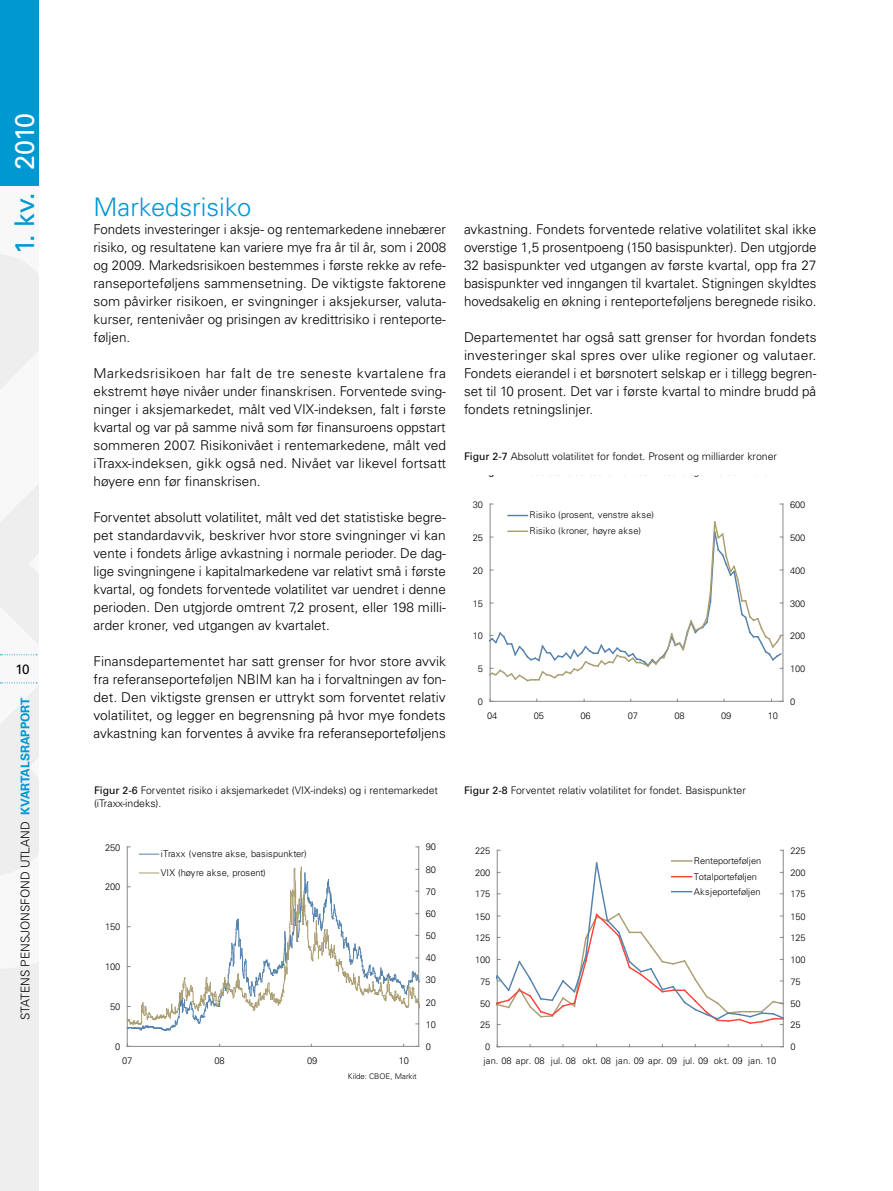
<style>
.page{position:relative;width:893px;height:1191px;background:#fff}
.page>*{position:absolute;margin:0;border:0;box-sizing:border-box;transform-origin:0 0}
.t1{font:27px "Univers";letter-spacing:-.03em;color:#0098d1}
.t2{font:300 25.5px "Univers";color:#0098d1}
.t3{font:300 13.5px/18px "Univers";color:#000;text-align:justify}
.t4{font:13.5px "Univers";color:#000}
.t5{font:300 12px "Univers";color:#000}
.t6{font:300 10.5px/12.5px "Univers";color:#000}
.t7{font:300 9.45px/18.9px "Univers";letter-spacing:-.02em;color:#000}
.t8{font:300 9.3px/15.3px "Univers";letter-spacing:-.02em;color:#000}
.t9{font:300 9.3px/15.8px "Univers";letter-spacing:.01em;color:#000}
.t10{font:300 7.8px "Univers";color:#000}
.s1{color:#fff}
.s2{font-weight:700;color:#0098d1}
.s3{font-weight:400}
</style>
<div class="page">
<div style="left:0;top:0;width:39px;height:1191px;background:#eee"></div>
<div style="left:0;top:0;width:39px;height:186px;background:#0098d1"></div>
<hr style="left:497px;top:850px;width:1px;height:196px;background:#87898a">
<hr style="left:497px;top:1046px;width:286px;height:1px;background:#87898a">
<hr style="left:783px;top:850px;width:1px;height:196px;background:#87898a">
<svg style="left:496px;top:860px;width:288px;height:165px"></svg>
<hr style="left:127px;top:847px;width:1px;height:199px;background:#87898a">
<hr style="left:127px;top:1046px;width:292px;height:1px;background:#87898a">
<hr style="left:418px;top:847px;width:1px;height:199px;background:#87898a">
<svg style="left:139px;top:853px;width:20px;height:1px"></svg>
<svg style="left:127px;top:866px;width:293px;height:165px"></svg>
<hr style="left:490px;top:504px;width:1px;height:197px;background:#87898a">
<hr style="left:490px;top:701px;width:293px;height:1px;background:#87898a">
<hr style="left:783px;top:504px;width:1px;height:197px;background:#87898a">
<svg style="left:489px;top:515px;width:294px;height:167px"></svg>
<h1 class="t1" style="left:9px;top:254px;width:143px;rotate:-90deg">1. kv. <span class="s1">2010</span></h1>
<p class="t4" style="left:15px;top:661px;width:16px">10</p>
<p class="t5" style="left:18px;top:1020px;width:323px;rotate:-90deg">Statens pensjonsfond utland <span class="s2">kvartalsRaPpORT</span></p>
<h2 class="t2" style="left:94px;top:192px;width:159px">Markedsrisiko</h2>
<p class="t3" style="left:94px;top:220px;width:354px">Fondets investeringer i aksje- og rentemarkedene innebærer risiko, og resultatene kan variere mye fra år til år, som i 2008 og 2009. Markedsrisikoen bestemmes i første rekke av refe&shy;ranseporteføljens sammensetning. De viktigste faktorene som påvirker risikoen, er svingninger i aksjekurser, valuta&shy;kurser, rentenivåer og prisingen av kredittrisiko i renteporte&shy;føljen.</p>
<p class="t3" style="left:94px;top:364px;width:354px">Markedsrisikoen har falt de tre seneste kvartalene fra ekstremt høye nivåer under finanskrisen. Forventede sving&shy;ninger i aksjemarkedet, målt ved VIX-indeksen, falt i første kvartal og var på samme nivå som før finansuroens oppstart sommeren 2007. Risikonivået i rentemarkedene, målt ved iTraxx-indeksen, gikk også ned. N ivået var likevel fortsatt høyere enn før finanskrisen.</p>
<p class="t3" style="left:94px;top:508px;width:354px">Forventet absolutt volatilitet, målt ved det statistiske begre&shy;pet standardavvik, beskriver hvor store svingninger vi kan vente i fondets årlige avkastning i normale perioder. De dag&shy;lige svingningene i kapitalmarkedene var relativt små i første kvartal, og fondets forventede volatilitet var uendret i denne perioden. Den utgjorde omtrent 7,2 prosent, eller 198 milli&shy;arder kroner, ved utgangen av kvartalet.</p>
<p class="t3" style="left:94px;top:652px;width:354px">Finansdepartementet har satt grenser for hvor store avvik fra referanseporteføljen N BIM kan ha i forvaltningen av fon&shy;det. Den viktigste grensen er uttrykt som forventet relativ volatilitet, og legger en begrensning på hvor mye fondets avkastning kan forventes å avvike fra referanseporteføljens</p>
<p class="t3" style="left:464px;top:220px;width:354px">avkastning. Fondets forventede relative volatilitet skal ikke overstige 1,5 prosentpoeng (150 basispunkter). Den utgjorde 32 basispunkter ved utgangen av første kvartal, opp fra 27 basispunkter ved inngangen til kvartalet. Stigningen skyldtes hovedsakelig en økning i renteporteføljens beregnede risiko.</p>
<p class="t3" style="left:464px;top:328px;width:354px">Departementet har også satt grenser for hvordan fondets investeringer skal spres over ulike regioner og valutaer. -Fondets eierandel i et børsnotert selskap er i tillegg begren&shy;set til 10 prosent. Det var i første kvartal to mindre brudd på fondets retningslinjer.</p>
<p class="t6" style="left:464px;top:450px;width:315px"><span class="s3">Figur 2-7</span> Absolutt volatilitet for fondet. Prosent og milliarder kroner</p>
<p class="t8" style="left:473px;top:497px;width:12px">30</p>
<p class="t8" style="left:790px;top:497px;width:17px">600</p>
<p class="t8" style="left:473px;top:530px;width:12px">25</p>
<p class="t9" style="left:530px;top:507px;width:126px">Risiko (prosent, venstre akse)<br>Risiko (kroner, høyre akse)</p>
<p class="t8" style="left:790px;top:530px;width:17px">500</p>
<p class="t8" style="left:473px;top:562px;width:12px">20</p>
<p class="t8" style="left:790px;top:562px;width:17px">400</p>
<p class="t8" style="left:473px;top:595px;width:12px">15</p>
<p class="t8" style="left:790px;top:595px;width:17px">300</p>
<p class="t8" style="left:473px;top:628px;width:12px">10</p>
<p class="t8" style="left:790px;top:628px;width:17px">200</p>
<p class="t8" style="left:478px;top:661px;width:7px">5</p>
<p class="t8" style="left:790px;top:661px;width:17px">100</p>
<p class="t8" style="left:478px;top:694px;width:7px">0</p>
<p class="t8" style="left:790px;top:694px;width:7px">0</p>
<p class="t8" style="left:487px;top:707px;width:12px">04</p>
<p class="t8" style="left:534px;top:707px;width:12px">05</p>
<p class="t8" style="left:580px;top:707px;width:12px">06</p>
<p class="t8" style="left:628px;top:707px;width:12px">07</p>
<p class="t8" style="left:675px;top:707px;width:12px">08</p>
<p class="t8" style="left:721px;top:707px;width:12px">09</p>
<p class="t8" style="left:768px;top:707px;width:12px">10</p>
<p class="t6" style="left:94px;top:784px;width:346px"><span class="s3">Figur 2-6</span> Forventet risiko i aksjemarkedet (VIX-indeks) og i rentemarkedet (iTraxx-indeks).</p>
<p class="t6" style="left:464px;top:784px;width:283px"><span class="s3">Figur 2-8</span> Forventet relativ volatilitet for fondet. Basispunkter</p>
<p class="t7" style="left:105px;top:837px;width:17px">250</p>
<p class="t7" style="left:105px;top:877px;width:17px">200</p>
<p class="t7" style="left:161px;top:844px;width:147px">iTraxx (venstre akse, basispunkter)<br>VIX (høyre akse, prosent)</p>
<p class="t7" style="left:426px;top:837px;width:12px">90</p>
<p class="t8" style="left:475px;top:843px;width:17px">225</p>
<p class="t7" style="left:426px;top:860px;width:12px">80</p>
<p class="t8" style="left:475px;top:865px;width:17px">200</p>
<p class="t7" style="left:426px;top:882px;width:12px">70</p>
<p class="t8" style="left:475px;top:886px;width:17px">175</p>
<p class="t8" style="left:694px;top:853px;width:69px">Renteporteføljen<br>Totalporteføljen<br>Aksjeporteføljen</p>
<p class="t8" style="left:790px;top:843px;width:17px">225</p>
<p class="t8" style="left:790px;top:865px;width:17px">200</p>
<p class="t8" style="left:790px;top:886px;width:17px">175</p>
<p class="t7" style="left:426px;top:904px;width:12px">60</p>
<p class="t8" style="left:475px;top:908px;width:17px">150</p>
<p class="t8" style="left:790px;top:908px;width:17px">150</p>
<p class="t7" style="left:105px;top:917px;width:17px">150</p>
<p class="t7" style="left:426px;top:926px;width:12px">50</p>
<p class="t8" style="left:475px;top:930px;width:17px">125</p>
<p class="t8" style="left:790px;top:930px;width:17px">125</p>
<p class="t7" style="left:105px;top:957px;width:17px">100</p>
<p class="t7" style="left:426px;top:948px;width:12px">40</p>
<p class="t8" style="left:475px;top:952px;width:17px">100</p>
<p class="t8" style="left:790px;top:952px;width:17px">100</p>
<p class="t7" style="left:426px;top:970px;width:12px">30</p>
<p class="t8" style="left:480px;top:973px;width:12px">75</p>
<p class="t8" style="left:790px;top:973px;width:12px">75</p>
<p class="t7" style="left:110px;top:997px;width:12px">50</p>
<p class="t7" style="left:426px;top:993px;width:12px">20</p>
<p class="t8" style="left:480px;top:995px;width:12px">50</p>
<p class="t8" style="left:790px;top:995px;width:12px">50</p>
<p class="t7" style="left:426px;top:1014px;width:12px">10</p>
<p class="t8" style="left:480px;top:1017px;width:12px">25</p>
<p class="t8" style="left:790px;top:1017px;width:12px">25</p>
<p class="t7" style="left:115px;top:1037px;width:7px">0</p>
<p class="t7" style="left:426px;top:1037px;width:7px">0</p>
<p class="t8" style="left:485px;top:1039px;width:7px">0</p>
<p class="t8" style="left:790px;top:1039px;width:7px">0</p>
<p class="t7" style="left:122px;top:1051px;width:12px">07</p>
<p class="t7" style="left:215px;top:1051px;width:12px">08</p>
<p class="t7" style="left:307px;top:1051px;width:12px">09</p>
<p class="t7" style="left:399px;top:1051px;width:12px">10</p>
<p class="t8" style="left:484px;top:1053px;width:294px">jan. 08 apr. 08 jul. 08 okt. 08 jan. 09 apr. 09 jul. 09 okt. 09 jan. 10</p>
<p class="t10" style="left:348px;top:1071px;width:70px">Kilde: CBOE, Markit</p>
</div>
